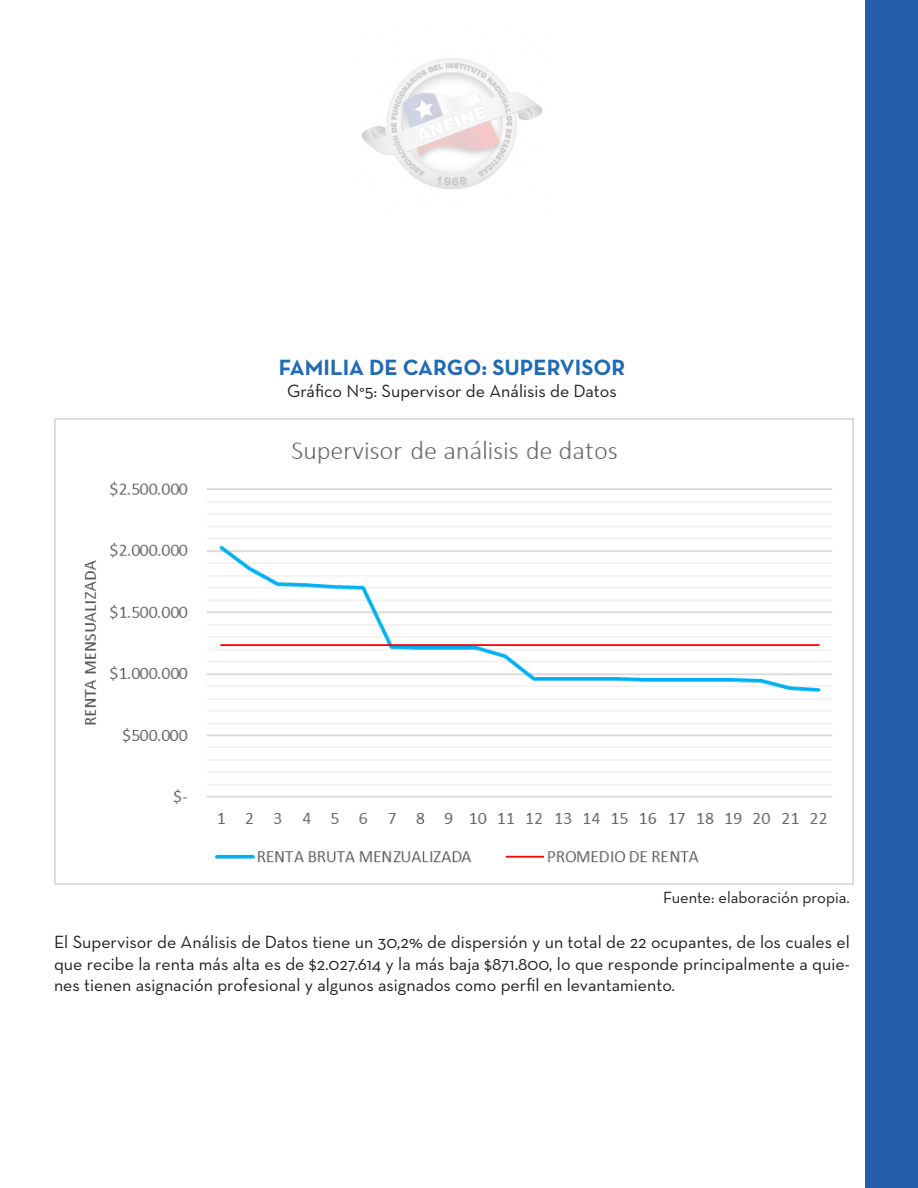
<style>
.page{position:relative;width:918px;height:1188px;background:#fff}
.page>*{position:absolute;margin:0;border:0;box-sizing:border-box;transform-origin:0 0}
.t1{font:700 22.5px "Neutra Text";color:#216bb4}
.t2{font:18px/21.6px "Neutra Text";color:#231f20;text-align:justify}
.t3{font:16.5px "Neutra Text";color:#231f20}
</style>
<div class="page">
<div style="left:865px;top:0;width:53px;height:1188px;background:#255dab"></div>
<img style="left:361px;top:58px;width:182px;height:131px">
<img style="left:54px;top:419px;width:799px;height:465px">
<p class="t1" style="left:279px;top:354px;width:348px">FAMILIA DE CARGO: SUPERVISOR</p>
<p class="t2" style="left:287px;top:380px;width:331px">Gráfico N°5: Supervisor de Análisis de Datos</p>
<p class="t3" style="left:663px;top:888px;width:188px">Fuente: elaboración propia.</p>
<p class="t2" style="left:54px;top:931px;width:798px">El Supervisor de Análisis de Datos tiene un 30,2% de dispersión y un total de 22 ocupantes, de los cuales el que recibe la renta más alta es de $2.027.614 y la más baja $871.800, lo que responde principalmente a quie&shy;nes tienen asignación profesional y algunos asignados como perfil en levantamiento.</p>
</div>
